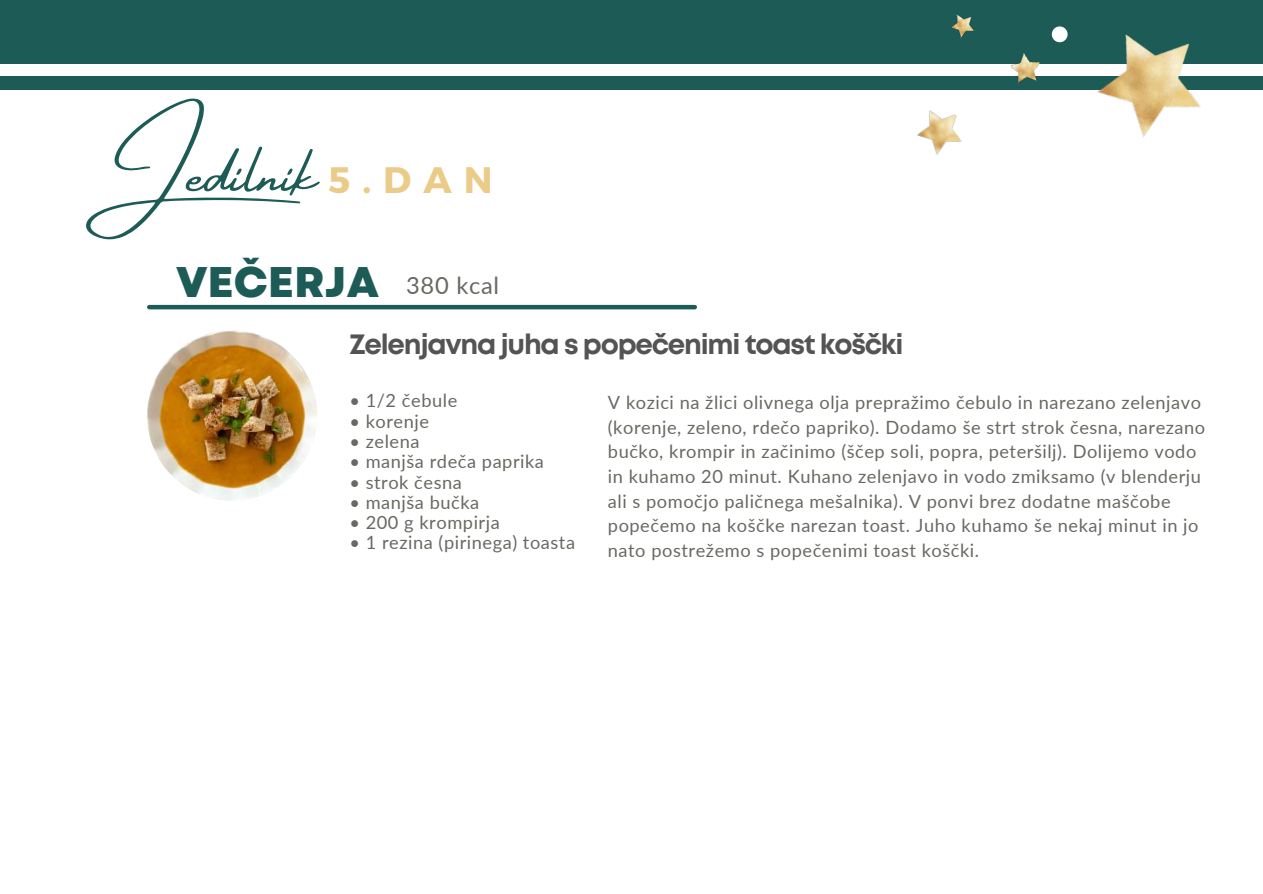
<style>
.page{position:relative;width:1263px;height:894px;background:#fff}
.page>*{position:absolute;margin:0;border:0;box-sizing:border-box;transform-origin:0 0}
.t1{font:64.35px "Amsterdam Four";color:#1d5b57}
.t2{font:800 42.75px "Garet";color:#1d5b57}
.t3{font:700 36.75px "Montserrat";color:#ebcb88}
.t4{font:700 27.9px "Mont";letter-spacing:-.045em;color:#545454}
.t5{font:23.7px "Lato";letter-spacing:.03em;color:#696963}
.t6{font:18.3px/24.6px "Lato";letter-spacing:.03em;color:#696963}
</style>
<div class="page">
<div style="left:0;top:0;width:1262px;height:63px;background:#1d5b57"></div>
<div style="left:0;top:76px;width:1262px;height:14px;background:#1d5b57"></div>
<img style="left:1083px;top:34px;width:143px;height:104px">
<svg style="left:1052px;top:26px;width:15px;height:16px"></svg>
<img style="left:1008px;top:53px;width:38px;height:30px">
<img style="left:951px;top:14px;width:24px;height:25px">
<img style="left:917px;top:110px;width:45px;height:45px">
<hr style="left:149px;top:305px;width:546px;height:4px;background:#1d5b57">
<img style="left:147px;top:330px;width:170px;height:170px;border-radius:50%">
<h1 class="t1" style="left:84px;top:138px;width:235px">Jedilnik</h1>
<h3 class="t3" style="left:329px;top:156px;width:165px">5.DAN</h3>
<h2 class="t2" style="left:176px;top:251px;width:204px">VEČERJA</h2>
<p class="t5" style="left:406px;top:270px;width:94px">380 kcal</p>
<h3 class="t4" style="left:349px;top:334px;width:555px">Zelenjavna juha s popečenimi toast koščki</h3>
<p class="t6" style="left:349px;top:388px;width:109px">• 1/2 čebule</p>
<p class="t6" style="left:349px;top:408px;width:81px">• korenje</p>
<p class="t6" style="left:349px;top:428px;width:72px">• zelena</p>
<p class="t6" style="left:349px;top:449px;width:196px">• manjša rdeča paprika</p>
<p class="t6" style="left:349px;top:469px;width:114px">• strok česna</p>
<p class="t6" style="left:349px;top:489px;width:131px">• manjša bučka</p>
<p class="t6" style="left:349px;top:509px;width:152px">• 200 g krompirja</p>
<p class="t6" style="left:349px;top:529px;width:227px">• 1 rezina (pirinega) toasta</p>
<p class="t6" style="left:608px;top:389px;width:599px">V kozici na žlici olivnega olja prepražimo čebulo in narezano zelenjavo (korenje, zeleno, rdečo papriko). Dodamo še strt strok česna, narezano bučko, krompir in začinimo (ščep soli, popra, peteršilj). Dolijemo vodo in kuhamo 20 minut. Kuhano zelenjavo in vodo zmiksamo (v blenderju ali s pomočjo paličnega mešalnika). V ponvi brez dodatne maščobe popečemo na koščke narezan toast. Juho kuhamo še nekaj minut in jo nato postrežemo s popečenimi toast koščki.</p>
</div>
